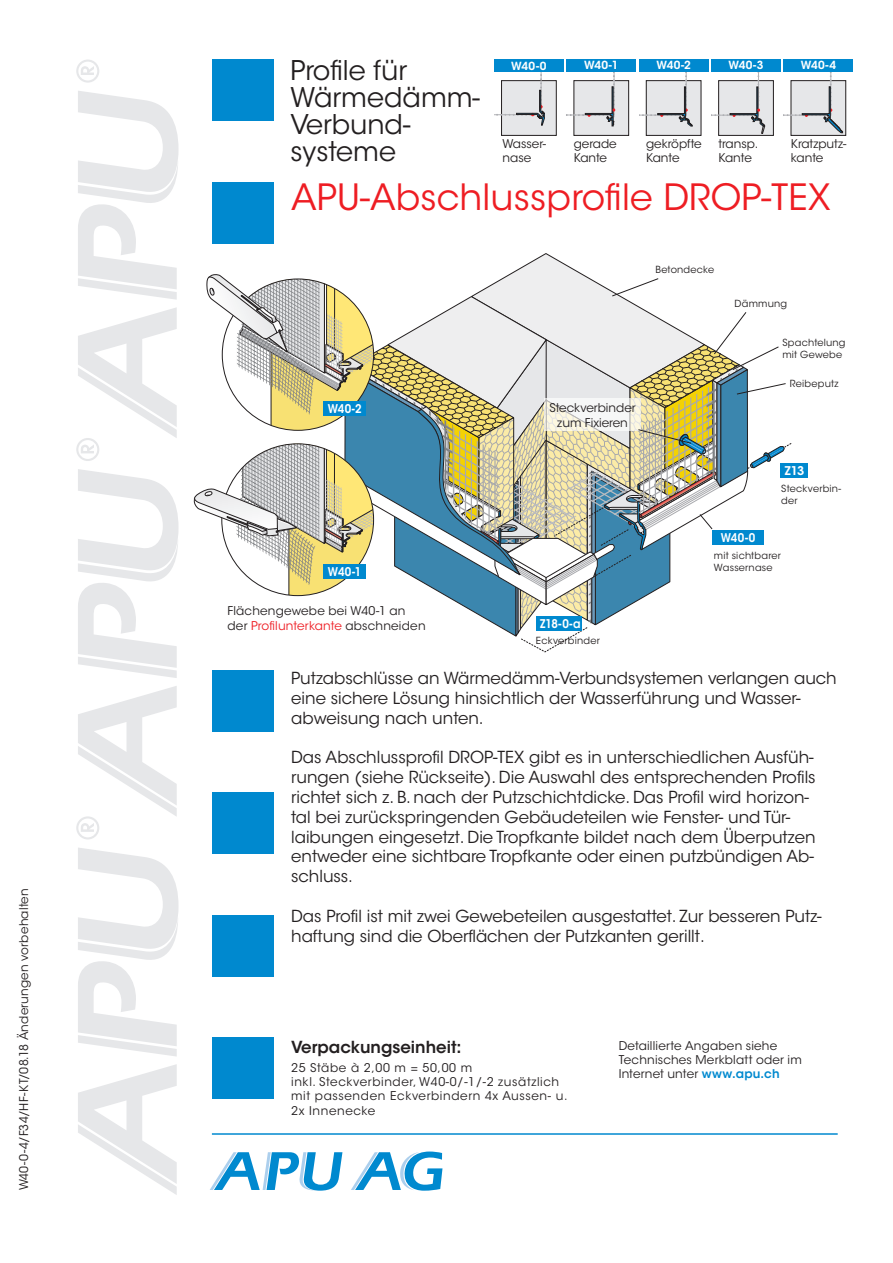
<style>
.page{position:relative;width:893px;height:1263px;background:#fff}
.page>*{position:absolute;margin:0;border:0;box-sizing:border-box;transform-origin:0 0}
.t1{font:36px "ITC Avant Garde Std";letter-spacing:.005em;color:#ee1d23}
.t2{font:27px/27px "ITC Avant Garde Std";color:#231f20}
.t3{font:16.5px/19.8px "ITC Avant Garde Std";color:#231f20}
.t4{font:600 16.5px "ITC Avant Garde Std";color:#231f20}
.t5{font:12px/14.4px "ITC Avant Garde Std";letter-spacing:.015em;color:#231f20}
.t6{font:12px/14.4px "ITC Avant Garde Std";letter-spacing:.05em;color:#231f20}
.t7{font:600 12px "ITC Avant Garde Std";letter-spacing:-.015em;color:#fff;scale:.9 1}
.t8{font:600 12px "ITC Avant Garde Std";letter-spacing:-.015em;color:#fff}
.t9{font:600 11.1px "ITC Avant Garde Std";color:#fff}
.t10{font:9.75px/12px "ITC Avant Garde Std";letter-spacing:.02em;color:#231f20}
.s1{color:#ee1d23}
.s2{font-weight:600;color:#0089cf}
</style>
<div class="page">
<svg style="left:78px;top:848px;width:101px;height:208px"></svg>
<svg style="left:78px;top:1064px;width:99px;height:131px"></svg>
<svg style="left:78px;top:91px;width:101px;height:209px"></svg>
<svg style="left:76px;top:60px;width:23px;height:23px"></svg>
<svg style="left:78px;top:469px;width:101px;height:209px"></svg>
<svg style="left:76px;top:686px;width:101px;height:153px"></svg>
<svg style="left:76px;top:307px;width:101px;height:154px"></svg>
<svg style="left:210px;top:1152px;width:132px;height:39px"></svg>
<svg style="left:351px;top:1151px;width:91px;height:40px"></svg>
<hr style="left:212px;top:1133px;width:626px;height:2px;background:#0089cf">
<div style="left:212px;top:1037px;width:62px;height:61px;background:#0089cf"></div>
<div style="left:212px;top:915px;width:62px;height:61px;background:#0089cf"></div>
<div style="left:212px;top:792px;width:62px;height:62px;background:#0089cf"></div>
<div style="left:212px;top:670px;width:62px;height:62px;background:#0089cf"></div>
<div style="left:212px;top:182px;width:62px;height:61px;background:#0089cf"></div>
<div style="left:212px;top:60px;width:62px;height:61px;background:#0089cf"></div>
<div style="left:574px;top:81px;width:55px;height:54px;background:#e6e7e9"></div>
<div style="left:574px;top:80px;width:55px;height:56px;border:1px solid #231f20"></div>
<svg style="left:566px;top:64px;width:49px;height:62px"></svg>
<div style="left:567px;top:60px;width:69px;height:12px;background:#0089cf"></div>
<div style="left:501px;top:81px;width:55px;height:54px;background:#e6e7e9"></div>
<div style="left:501px;top:80px;width:56px;height:56px;border:1px solid #231f20"></div>
<hr style="left:494px;top:114px;width:42px;height:1px;background:#b0b1b5">
<svg style="left:497px;top:72px;width:48px;height:53px"></svg>
<div style="left:494px;top:60px;width:69px;height:12px;background:#0089cf"></div>
<div style="left:646px;top:81px;width:55px;height:54px;background:#e6e7e9"></div>
<div style="left:646px;top:80px;width:55px;height:56px;border:1px solid #231f20"></div>
<svg style="left:639px;top:72px;width:54px;height:54px"></svg>
<div style="left:639px;top:60px;width:69px;height:12px;background:#0089cf"></div>
<div style="left:719px;top:81px;width:54px;height:54px;background:#e6e7e9"></div>
<div style="left:718px;top:80px;width:56px;height:56px;border:1px solid #231f20"></div>
<svg style="left:711px;top:72px;width:54px;height:62px"></svg>
<div style="left:711px;top:60px;width:70px;height:12px;background:#0089cf"></div>
<div style="left:791px;top:81px;width:55px;height:54px;background:#e6e7e9"></div>
<div style="left:791px;top:80px;width:55px;height:56px;border:1px solid #231f20"></div>
<svg style="left:784px;top:72px;width:59px;height:61px"></svg>
<div style="left:784px;top:60px;width:69px;height:12px;background:#0089cf"></div>
<div style="left:781px;top:463px;width:27px;height:15px;background:#0089cf"></div>
<svg style="left:193px;top:253px;width:599px;height:399px"></svg>
<div style="left:323px;top:564px;width:43px;height:14px;background:#0089cf"></div>
<div style="left:323px;top:401px;width:43px;height:15px;background:#0089cf"></div>
<p class="t5" style="left:17px;top:1190px;width:304px;rotate:-90deg">W40-0-4/F34/HF-KT/08.18 Änderungen vorbehalten</p>
<h2 class="t2" style="left:290px;top:57px;width:191px">Profile für<br>Wärmedämm-<br>Verbund&shy;systeme</h2>
<p class="t9" style="left:511px;top:59px;width:37px">W40-0</p>
<p class="t9" style="left:584px;top:58px;width:36px">W40-1</p>
<p class="t9" style="left:656px;top:58px;width:36px">W40-2</p>
<p class="t9" style="left:728px;top:58px;width:37px">W40-3</p>
<p class="t9" style="left:801px;top:58px;width:37px">W40-4</p>
<p class="t5" style="left:502px;top:136px;width:45px">Wasser&shy;nase</p>
<p class="t5" style="left:574px;top:136px;width:45px">gerade<br>Kante</p>
<p class="t5" style="left:646px;top:136px;width:57px">gekröpfte<br>Kante</p>
<p class="t5" style="left:718px;top:136px;width:41px">transp.<br>Kante</p>
<p class="t5" style="left:791px;top:136px;width:57px">Kratzputz&shy;kante</p>
<h1 class="t1" style="left:291px;top:175px;width:541px">APU-Abschlussprofile DROP-TEX</h1>
<p class="t7" style="left:328px;top:401px;width:39px">W40-2</p>
<p class="t7" style="left:328px;top:564px;width:39px">W40-1</p>
<p class="t5" style="left:227px;top:604px;width:200px">Flächengewebe bei W40-1 an der <span class="s1">Profilunterkante</span> abschneiden</p>
<p class="t5" style="left:549px;top:401px;width:88px;text-align:center">Steckverbinder zum Fixieren</p>
<p class="t7" style="left:540px;top:616px;width:47px">Z18-0-a</p>
<p class="t10" style="left:536px;top:634px;width:65px">Eckverbinder</p>
<p class="t10" style="left:655px;top:264px;width:60px">Betondecke</p>
<p class="t10" style="left:734px;top:297px;width:54px">Dämmung</p>
<p class="t10" style="left:782px;top:336px;width:65px">Spachtelung mit Gewebe</p>
<p class="t10" style="left:790px;top:377px;width:50px">Reibeputz</p>
<p class="t8" style="left:785px;top:463px;width:21px">Z13</p>
<p class="t10" style="left:781px;top:483px;width:62px">Steckverbin&shy;der</p>
<p class="t7" style="left:721px;top:530px;width:40px">W40-0</p>
<p class="t10" style="left:714px;top:550px;width:69px">mit sichtbarer<br>Wassernase</p>
<p class="t3" style="left:291px;top:668px;width:547px">Putzabschlüsse an Wärmedämm-Verbundsystemen verlangen auch eine sichere Lösung hinsichtlich der Wasserführung und Wasser&shy;abweisung nach unten.</p>
<p class="t3" style="left:291px;top:748px;width:526px">Das Abschlussprofil DROP-TEX gibt es in unterschiedlichen Ausfüh&shy;rungen (siehe Rückseite). Die Auswahl des entsprechenden Profils richtet sich z. B. nach der Putzschichtdicke. Das Profil wird horizon&shy;tal bei zurückspringenden Gebäudeteilen wie Fenster- und Tür&shy;laibungen eingesetzt. Die Tropfkante bildet nach dem Überputzen entweder eine sichtbare Tropfkante oder einen putzbündigen Ab&shy;schluss.</p>
<p class="t3" style="left:291px;top:906px;width:532px">Das Profil ist mit zwei Gewebeteilen ausgestattet. Zur besseren Putz&shy;haftung sind die Oberflächen der Putzkanten gerillt.</p>
<p class="t4" style="left:291px;top:1036px;width:172px">Verpackungseinheit:</p>
<p class="t6" style="left:291px;top:1060px;width:278px">25 Stäbe à 2,00 m = 50,00 m<br>inkl. Steckverbinder, W40-0/-1/-2 zusätzlich mit passenden Eckverbindern 4x Aussen- u.<br>2x Innenecke</p>
<p class="t5" style="left:619px;top:1038px;width:185px">Detaillierte Angaben siehe<br>Technisches Merkblatt oder im<br>Internet unter <span class="s2">www.apu.ch</span></p>
</div>
